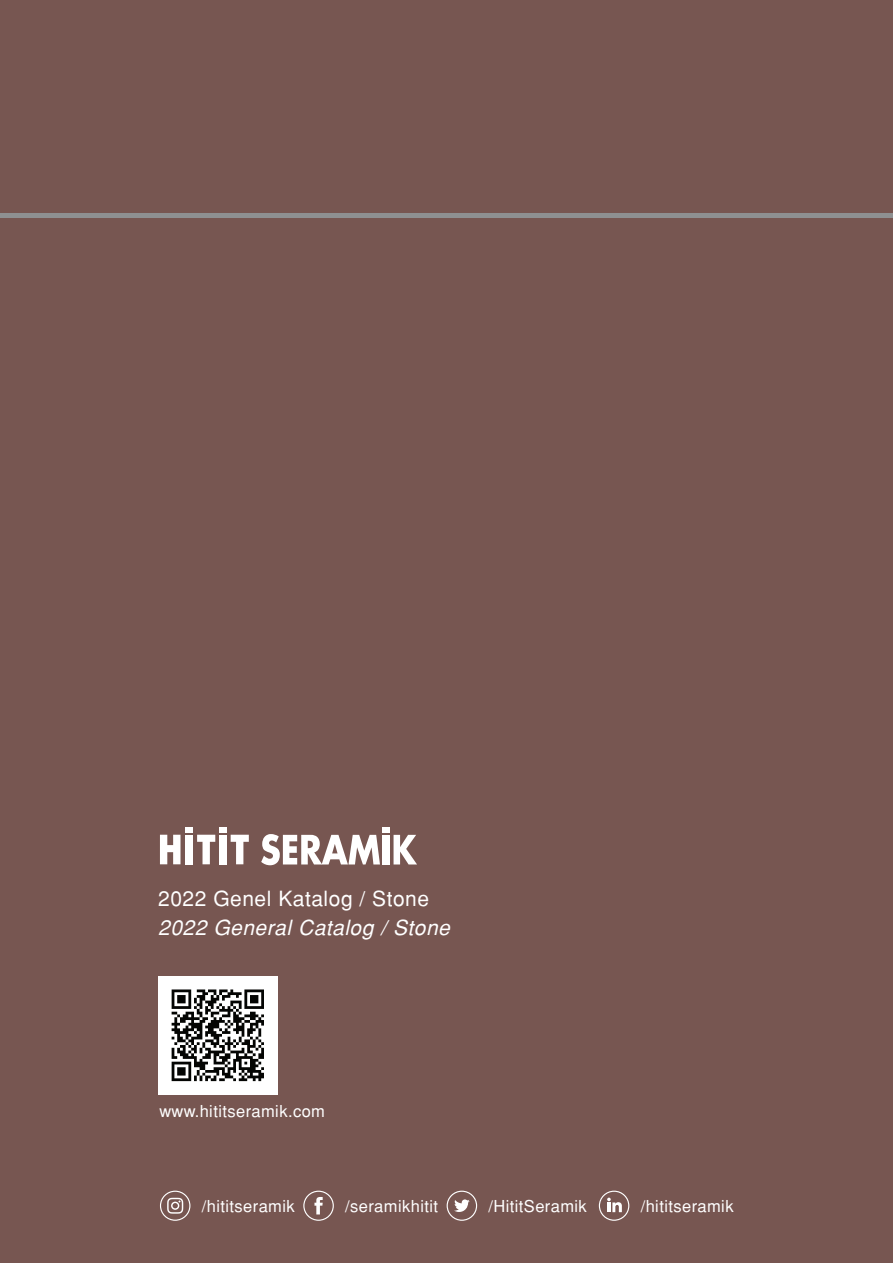
<style>
.page{position:relative;width:893px;height:1263px;background:#775651}
.page>*{position:absolute;margin:0;border:0;box-sizing:border-box;transform-origin:0 0}
.t1{font:italic 21px "Helvetica Tr";letter-spacing:.025em;color:#fff}
.t2{font:21px "Helvetica Normal Tr";letter-spacing:.025em;color:#fff}
.t3{font:16.5px "Helvetica Normal Tr";letter-spacing:.025em;color:#fff}
</style>
<div class="page">
<hr style="left:0;top:214px;width:893px;height:4px;background:#8e9091">
<img style="left:159px;top:976px;width:118px;height:118px">
<svg style="left:303px;top:1191px;width:31px;height:30px"></svg>
<svg style="left:160px;top:1191px;width:30px;height:30px"></svg>
<svg style="left:447px;top:1191px;width:30px;height:30px"></svg>
<svg style="left:599px;top:1191px;width:30px;height:30px"></svg>
<svg style="left:160px;top:835px;width:20px;height:29px"></svg>
<div style="left:219px;top:835px;width:8px;height:29px;background:#fff"></div>
<svg style="left:231px;top:835px;width:18px;height:29px"></svg>
<svg style="left:186px;top:828px;width:29px;height:36px"></svg>
<div style="left:219px;top:828px;width:8px;height:5px;background:#fff"></div>
<svg style="left:261px;top:834px;width:119px;height:31px"></svg>
<div style="left:382px;top:835px;width:8px;height:29px;background:#fff"></div>
<svg style="left:394px;top:835px;width:23px;height:29px"></svg>
<div style="left:382px;top:828px;width:8px;height:5px;background:#fff"></div>
<p class="t2" style="left:158px;top:886px;width:272px">2022 Genel Katalog / Stone</p>
<p class="t1" style="left:158px;top:915px;width:293px">2022 General Catalog / Stone</p>
<p class="t3" style="left:159px;top:1101px;width:167px">www.hititseramik.com</p>
<p class="t3" style="left:202px;top:1196px;width:94px">/hititseramik</p>
<p class="t3" style="left:345px;top:1196px;width:94px">/seramikhitit</p>
<p class="t3" style="left:488px;top:1196px;width:100px">/HititSeramik</p>
<p class="t3" style="left:641px;top:1196px;width:94px">/hititseramik</p>
</div>
